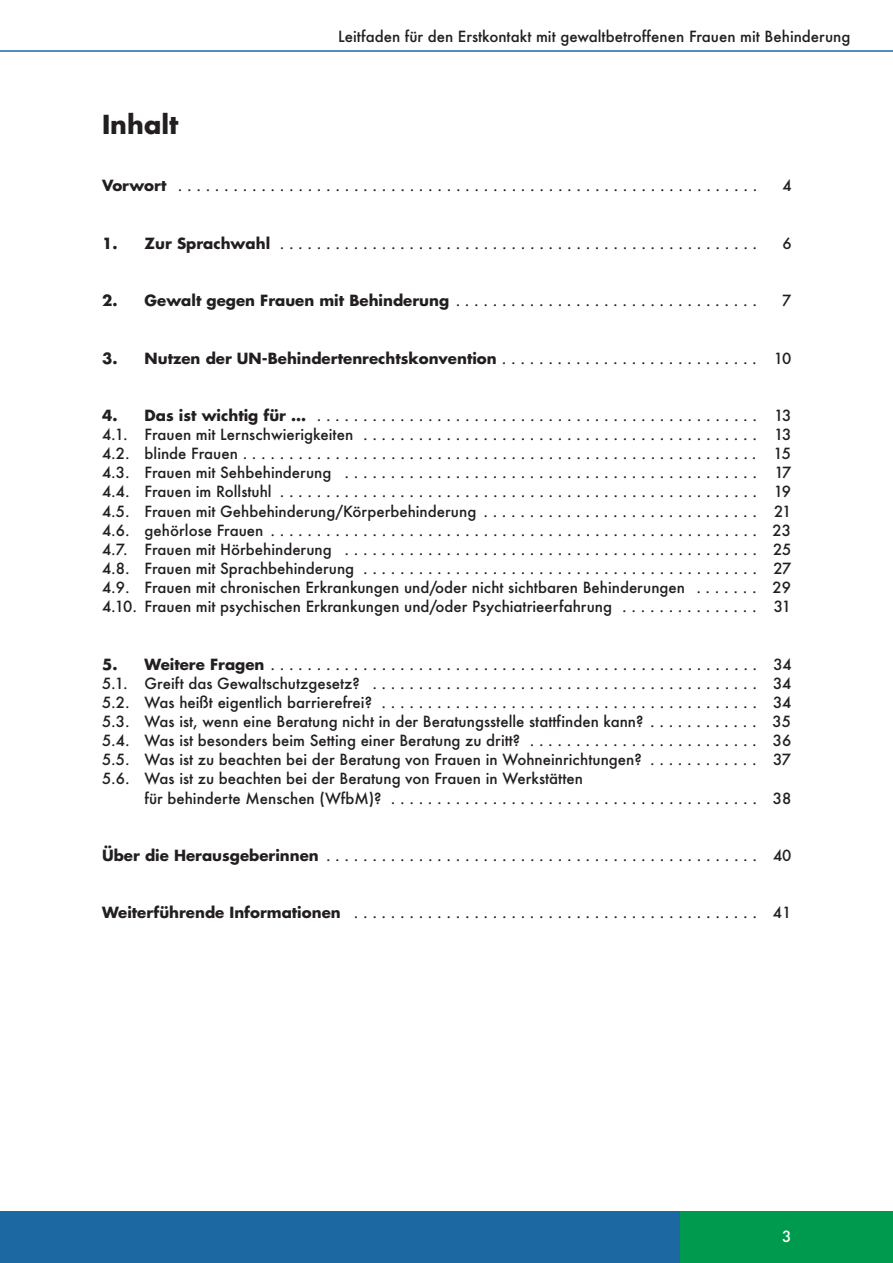
<style>
.page{position:relative;width:893px;height:1263px;background:#fff}
.page>*{position:absolute;margin:0;border:0;box-sizing:border-box;transform-origin:0 0}
.t1{font:700 25.5px "Futura";color:#231f20}
.t2{font:500 15px/19.2px "Futura";color:#231f20;text-align:justify}
.t3{font:700 15px "Futura";color:#231f20}
.t4{font:500 15px "Futura";color:#fff}
.s1{font-weight:700}
.s2{font-weight:500}
</style>
<div class="page">
<hr style="left:0;top:50px;width:892px;height:2px;background:#1c68a3">
<div style="left:0;top:1212px;width:680px;height:51px;background:#1c68a3"></div>
<div style="left:680px;top:1212px;width:212px;height:51px;background:#009a4e"></div>
<h1 class="t1" style="left:102px;top:113px;width:78px">Inhalt</h1>
<p class="t2" style="left:338px;top:28px;width:514px">Leitfaden für den Erstkontakt mit gewaltbetroffenen Frauen mit Behinderung</p>
<p class="t2" style="left:102px;top:178px;width:657px"><span class="s1">Vorwort</span> . . . . . . . . . . . . . . . . . . . . . . . . . . . . . . . . . . . . . . . . . . . . . . . . . . . . . . . . . . . . . . .</p>
<p class="t2" style="left:782px;top:178px;width:11px">4</p>
<p class="t2" style="left:102px;top:235px;width:657px"><span class="s1">1. Zur Sprachwahl</span> . . . . . . . . . . . . . . . . . . . . . . . . . . . . . . . . . . . . . . . . . . . . . . . . . . . .</p>
<p class="t2" style="left:782px;top:235px;width:11px">6</p>
<p class="t3" style="left:102px;top:294px;width:656px">2. Gewalt gegen Frauen mit Behinderung <span class="s2">. . . . . . . . . . . . . . . . . . . . . . . . . . . . . . . . .</span></p>
<p class="t2" style="left:782px;top:292px;width:11px">7</p>
<p class="t3" style="left:102px;top:351px;width:691px">3. Nutzen der UN-Behindertenrechtskonvention <span class="s2">. . . . . . . . . . . . . . . . . . . . . . . . . . . . 10</span></p>
<p class="t2" style="left:102px;top:407px;width:691px"><span class="s1">4. Das ist wichtig für …</span> . . . . . . . . . . . . . . . . . . . . . . . . . . . . . . . . . . . . . . . . . . . . . . . . 13<br>4.1. Frauen mit Lernschwierigkeiten . . . . . . . . . . . . . . . . . . . . . . . . . . . . . . . . . . . . . . . . . . . 13<br>4.2. blinde Frauen . . . . . . . . . . . . . . . . . . . . . . . . . . . . . . . . . . . . . . . . . . . . . . . . . . . . . . . . 15<br>4.3. Frauen mit Sehbehinderung . . . . . . . . . . . . . . . . . . . . . . . . . . . . . . . . . . . . . . . . . . . . . 17<br>4.4. Frauen im Rollstuhl . . . . . . . . . . . . . . . . . . . . . . . . . . . . . . . . . . . . . . . . . . . . . . . . . . . . 19<br>4.5. Frauen mit Gehbehinderung/Körperbehinderung . . . . . . . . . . . . . . . . . . . . . . . . . . . . . . 21<br>4.6. gehörlose Frauen . . . . . . . . . . . . . . . . . . . . . . . . . . . . . . . . . . . . . . . . . . . . . . . . . . . . . 23<br>4.7. Frauen mit Hörbehinderung . . . . . . . . . . . . . . . . . . . . . . . . . . . . . . . . . . . . . . . . . . . . . 25<br>4.8. Frauen mit Sprachbehinderung . . . . . . . . . . . . . . . . . . . . . . . . . . . . . . . . . . . . . . . . . . . 27<br>4.9. Frauen mit chronischen Erkrankungen und/oder nicht sichtbaren Behinderungen . . . . . . . 29<br>4.10. Frauen mit psychischen Erkrankungen und/oder Psychiatrieerfahrung . . . . . . . . . . . . . . . 31</p>
<p class="t2" style="left:102px;top:656px;width:691px"><span class="s1">5. Weitere Fragen</span> . . . . . . . . . . . . . . . . . . . . . . . . . . . . . . . . . . . . . . . . . . . . . . . . . . . . . 34<br>5.1. Greift das Gewaltschutzgesetz? . . . . . . . . . . . . . . . . . . . . . . . . . . . . . . . . . . . . . . . . . . 34<br>5.2. Was heißt eigentlich barrierefrei? . . . . . . . . . . . . . . . . . . . . . . . . . . . . . . . . . . . . . . . . . 34<br>5.3. Was ist, wenn eine Beratung nicht in der Beratungsstelle stattfinden kann? . . . . . . . . . . . . 35<br>5.4. Was ist besonders beim Setting einer Beratung zu dritt? . . . . . . . . . . . . . . . . . . . . . . . . . 36<br>5.5. Was ist zu beachten bei der Beratung von Frauen in Wohneinrichtungen? . . . . . . . . . . . . 37<br>5.6. Was ist zu beachten bei der Beratung von Frauen in Werkstätten</p>
<p class="t2" style="left:145px;top:790px;width:648px">für behinderte Menschen (WfbM)? . . . . . . . . . . . . . . . . . . . . . . . . . . . . . . . . . . . . . . . . 38</p>
<p class="t2" style="left:102px;top:847px;width:691px"><span class="s1">Über die Herausgeberinnen</span> . . . . . . . . . . . . . . . . . . . . . . . . . . . . . . . . . . . . . . . . . . . . . . . 40</p>
<p class="t2" style="left:102px;top:905px;width:691px"><span class="s1">Weiterführende Informationen</span> . . . . . . . . . . . . . . . . . . . . . . . . . . . . . . . . . . . . . . . . . . . . 41</p>
<p class="t4" style="left:782px;top:1229px;width:11px">3</p>
</div>
